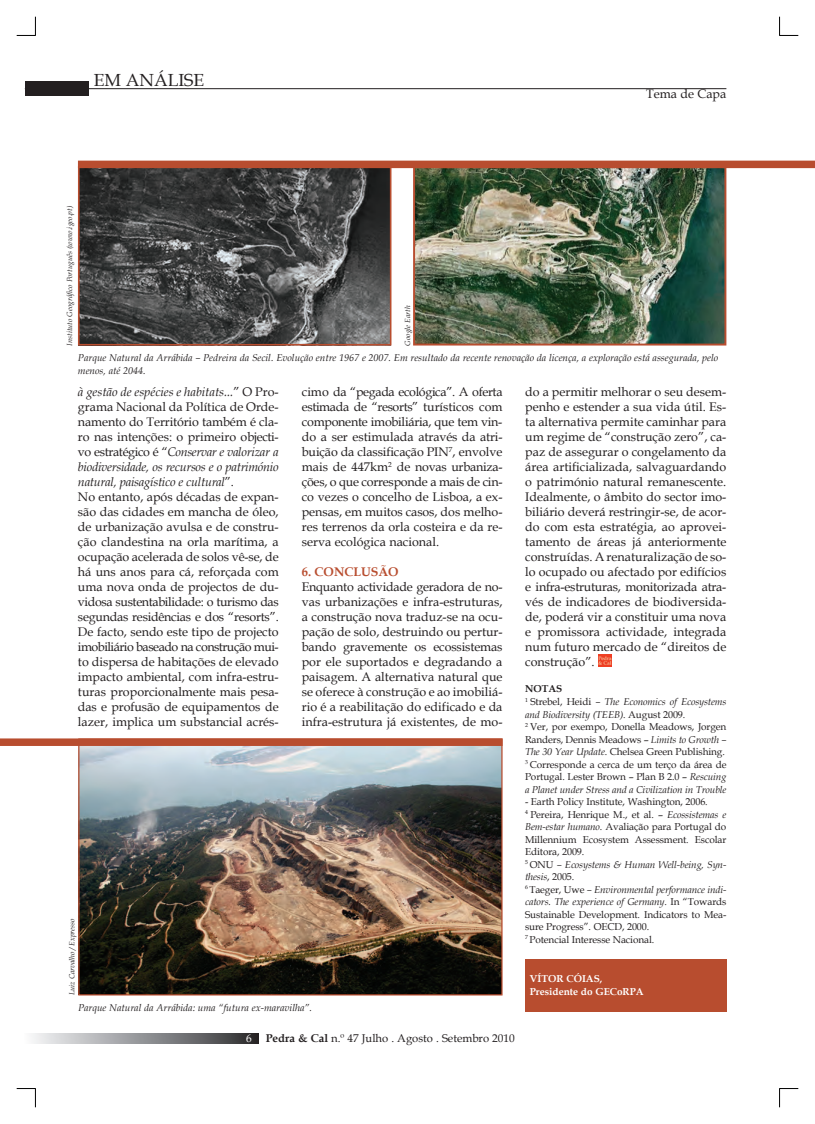
<style>
.page{position:relative;width:815px;height:1124px;background:#fff}
.page>*{position:absolute;margin:0;border:0;box-sizing:border-box;transform-origin:0 0}
.t1{font:17.5px "Book Antiqua";color:#231f20}
.t2{font:12.5px/15px "Book Antiqua";color:#231f20;text-align:justify}
.t3{font:italic 12.5px/15px "Book Antiqua";letter-spacing:-.02em;color:#231f20;text-align:justify}
.t4{font:12.5px "Book Antiqua";letter-spacing:-.02em;color:#231f20}
.t5{font:italic 12.5px "Book Antiqua";color:#231f20}
.t6{font:12.5px "Book Antiqua";letter-spacing:-.03em;color:#231f20}
.t7{font:12.5px "Book Antiqua";letter-spacing:-.04em;color:#231f20}
.t8{font:700 12.5px "Book Antiqua";color:#b84d2f}
.t9{font:11.25px "Book Antiqua";color:#231f20}
.t10{font:11.25px "Book Antiqua";color:#fff}
.Endnote_Text{font:10px/12.5px "Book Antiqua";letter-spacing:-.01em;color:#231f20;text-align:justify}
.Notas___Bibliografia{font:italic 10px/12.5px "Book Antiqua";color:#231f20}
.Endnote_Text-2{font:italic 10px/12.5px "Book Antiqua";letter-spacing:-.01em;color:#231f20}
.Menção_Bibliográfica{font:700 10px "Book Antiqua";color:#fff}
.Endnote_Text-3{font:700 10px "Book Antiqua";color:#231f20}
.Notas___Bibliografia-2{font:italic 7.5px "Book Antiqua";color:#231f20}
.s1{font-style:normal}
.s2{font-weight:700}
.s3{font-style:italic}
</style>
<div class="page">
<div style="left:525px;top:958px;width:201px;height:53px;background:#b84d2f"></div>
<svg style="left:598px;top:654px;width:13px;height:12px"></svg>
<img style="left:79px;top:169px;width:312px;height:177px">
<div style="left:78px;top:166px;width:313px;height:179px;border:2px solid #b84d2f"></div>
<img style="left:416px;top:169px;width:307px;height:173px">
<div style="left:413px;top:166px;width:313px;height:179px;border:2px solid #b84d2f"></div>
<div style="left:78px;top:161px;width:737px;height:7px;background:#b84d2f"></div>
<img style="left:80px;top:745px;width:421px;height:248px">
<div style="left:0;top:738px;width:503px;height:7px;background:#b84d2f"></div>
<div style="left:25px;top:82px;width:64px;height:14px;background:#231f20"></div>
<hr style="left:25px;top:88px;width:701px;height:1px;background:#231f20">
<svg style="left:32px;top:1033px;width:227px;height:10px;background:#8f9092"></svg>
<svg style="left:17px;top:17px;width:19px;height:19px"></svg>
<svg style="left:17px;top:1088px;width:19px;height:19px"></svg>
<svg style="left:779px;top:17px;width:19px;height:19px"></svg>
<svg style="left:779px;top:1088px;width:19px;height:19px"></svg>
<p class="t1" style="left:94px;top:67px;width:112px">EM ANÁLISE</p>
<p class="Notas___Bibliografia-2" style="left:64px;top:345px;width:141px;rotate:-90deg">Instituto Geográfico Português (www.igeo.pt)</p>
<p class="Notas___Bibliografia-2" style="left:402px;top:345px;width:41px;rotate:-90deg">Google Earth</p>
<p class="t2" style="left:646px;top:86px;width:82px">Tema de Capa</p>
<p class="Notas___Bibliografia" style="left:78px;top:351px;width:642px">Parque Natural da Arrábida – Pedreira da Secil. Evolução entre 1967 e 2007. Em resultado da recente renovação da licença, a exploração está assegurada, pelo menos, até 2044.</p>
<p class="t5" style="left:78px;top:383px;width:202px">à gestão de espécies e habitats...<span class="s1">” O Pro-</span></p>
<p class="t2" style="left:78px;top:399px;width:202px">grama Nacional da Política de Orde-</p>
<p class="t2" style="left:78px;top:414px;width:202px">namento do Território também é cla-</p>
<p class="t3" style="left:78px;top:429px;width:202px"><span class="s1">ro nas intenções: o primeiro objecti&shy;vo estratégico é “</span>Conservar e valorizar a biodiversidade, os recursos e o património natural, paisagístico e cultural<span class="s1">”.</span></p>
<p class="t2" style="left:78px;top:489px;width:202px">No entanto, após décadas de expan&shy;são das cidades em mancha de óleo, de urbanização avulsa e de constru&shy;ção clandestina na orla marítima, a ocupação acelerada de solos vê-se, de</p>
<p class="t2" style="left:78px;top:564px;width:202px">há uns anos para cá, reforçada com uma nova onda de projectos de du-</p>
<p class="t6" style="left:78px;top:593px;width:202px">vidosa sustentabilidade: o turismo das</p>
<p class="t4" style="left:78px;top:608px;width:202px">segundas residências e dos “resorts”.</p>
<p class="t2" style="left:78px;top:624px;width:202px">De facto, sendo este tipo de projecto</p>
<p class="t7" style="left:78px;top:638px;width:202px">imobiliário baseado na construção mui-</p>
<p class="t2" style="left:78px;top:654px;width:202px">to dispersa de habitações de elevado</p>
<p class="t2" style="left:78px;top:669px;width:202px">impacto ambiental, com infra-estru&shy;turas proporcionalmente mais pesa&shy;das e profusão de equipamentos de lazer, implica um substancial acrés-</p>
<p class="t2" style="left:302px;top:384px;width:202px">cimo da “pegada ecológica”. A oferta estimada de “resorts” turísticos com componente imobiliária, que tem vin-</p>
<p class="t2" style="left:302px;top:429px;width:202px">do a ser estimulada através da atri&shy;buição da classificação PIN<sup>7</sup>, envolve mais de 447km<sup>2</sup> de novas urbaniza&shy;ções, o que corresponde a mais de cin-</p>
<p class="t2" style="left:302px;top:489px;width:202px">co vezes o concelho de Lisboa, a ex-</p>
<p class="t2" style="left:302px;top:504px;width:202px">pensas, em muitos casos, dos melho&shy;res terrenos da orla costeira e da re-</p>
<p class="t2" style="left:302px;top:534px;width:139px">serva ecológica nacional.</p>
<p class="t8" style="left:302px;top:563px;width:98px">6. CONCLUSÃO</p>
<p class="t2" style="left:302px;top:579px;width:202px">Enquanto actividade geradora de no&shy;vas urbanizações e infra-estruturas, a construção nova traduz-se na ocu&shy;pação de solo, destruindo ou pertur&shy;bando gravemente os ecossistemas</p>
<p class="t2" style="left:302px;top:654px;width:202px">por ele suportados e degradando a</p>
<p class="t2" style="left:302px;top:669px;width:202px">paisagem. A alternativa natural que se oferece à construção e ao imobiliá-</p>
<p class="t2" style="left:302px;top:699px;width:202px">rio é a reabilitação do edificado e da</p>
<p class="t2" style="left:302px;top:714px;width:202px">infra-estrutura já existentes, de mo-</p>
<p class="Notas___Bibliografia-2" style="left:67px;top:995px;width:78px;rotate:-90deg">Luiz Carvalho /Expresso</p>
<p class="Notas___Bibliografia" style="left:78px;top:1000px;width:236px">Parque Natural da Arrábida: uma “futura ex-maravilha”.</p>
<p class="t10" style="left:246px;top:1030px;width:7px">6</p>
<p class="t9" style="left:266px;top:1030px;width:250px"><span class="s2">Pedra &amp; Cal</span> n.º 47 Julho . Agosto . Setembro 2010</p>
<p class="t2" style="left:525px;top:384px;width:203px">do a permitir melhorar o seu desem-</p>
<p class="t2" style="left:525px;top:399px;width:203px">penho e estender a sua vida útil. Es-</p>
<p class="t2" style="left:525px;top:414px;width:203px">ta alternativa permite caminhar para</p>
<p class="t2" style="left:525px;top:429px;width:203px">um regime de “construção zero”, ca-</p>
<p class="t2" style="left:525px;top:444px;width:203px">paz de assegurar o congelamento da</p>
<p class="t2" style="left:525px;top:459px;width:203px">área artificializada, salvaguardando</p>
<p class="t2" style="left:525px;top:474px;width:203px">o património natural remanescente.</p>
<p class="t2" style="left:525px;top:489px;width:203px">Idealmente, o âmbito do sector imo-</p>
<p class="t2" style="left:525px;top:504px;width:203px">biliário deverá restringir-se, de acor-</p>
<p class="t2" style="left:525px;top:519px;width:203px">do com esta estratégia, ao aprovei-</p>
<p class="t2" style="left:525px;top:534px;width:203px">tamento de áreas já anteriormente</p>
<p class="t2" style="left:525px;top:549px;width:203px">construídas. A renaturalização de so-</p>
<p class="t2" style="left:525px;top:564px;width:203px">lo ocupado ou afectado por edifícios</p>
<p class="t4" style="left:525px;top:578px;width:203px">e infra-estruturas, monitorizada atra-</p>
<p class="t2" style="left:525px;top:594px;width:203px">vés de indicadores de biodiversida-</p>
<p class="t2" style="left:525px;top:609px;width:203px">de, poderá vir a constituir uma nova</p>
<p class="t2" style="left:525px;top:624px;width:203px">e promissora actividade, integrada num futuro mercado de “direitos de construção”.</p>
<p class="Endnote_Text-3" style="left:525px;top:682px;width:39px">NOTAS</p>
<p class="Endnote_Text-2" style="left:525px;top:695px;width:203px"><sup>1</sup> <span class="s1">Strebel, Heidi</span> – The Economics of Ecosystems and Biodiversity (TEEB)<span class="s1">. August 2009.</span></p>
<p class="Endnote_Text" style="left:525px;top:720px;width:203px"><sup>2</sup> Ver, por exempo, Donella Meadows, Jorgen Randers, Dennis Meadows – <span class="s3">Limits to Growth – The 30 Year Update</span>. Chelsea Green Publishing.</p>
<p class="Endnote_Text" style="left:525px;top:757px;width:203px"><sup>3</sup> Corresponde a cerca de um terço da área de Portugal. Lester Brown – Plan B 2.0 – <span class="s3">Rescuing a Planet under Stress and a Civilization in Trouble</span></p>
<p class="Endnote_Text" style="left:525px;top:795px;width:184px">- Earth Policy Institute, Washington, 2006.</p>
<p class="Endnote_Text" style="left:525px;top:807px;width:203px"><sup>4</sup> Pereira, Henrique M., et al. – <span class="s3">Ecossistemas e Bem-estar humano</span>. Avaliação para Portugal do Millennium Ecosystem Assessment. Escolar Editora, 2009.</p>
<p class="Endnote_Text-2" style="left:525px;top:857px;width:203px"><sup>5</sup> <span class="s1">ONU</span> – Ecosystems &amp; Human Well-being, Syn&shy;thesis<span class="s1">, 2005.</span></p>
<p class="Endnote_Text" style="left:525px;top:882px;width:203px"><sup>6</sup> Taeger, Uwe <span class="s3">– Environmental performance indi&shy;cators. The experience of Germany</span>. In “Towards Sustainable Development. Indicators to Mea&shy;sure Progress”. OECD, 2000.</p>
<p class="Endnote_Text" style="left:525px;top:932px;width:131px"><sup>7</sup> Potencial Interesse Nacional.</p>
<p class="Menção_Bibliográfica" style="left:530px;top:971px;width:74px">VÍTOR CÓIAS,</p>
<p class="Menção_Bibliográfica" style="left:530px;top:984px;width:115px">Presidente do GECoRPA</p>
</div>
